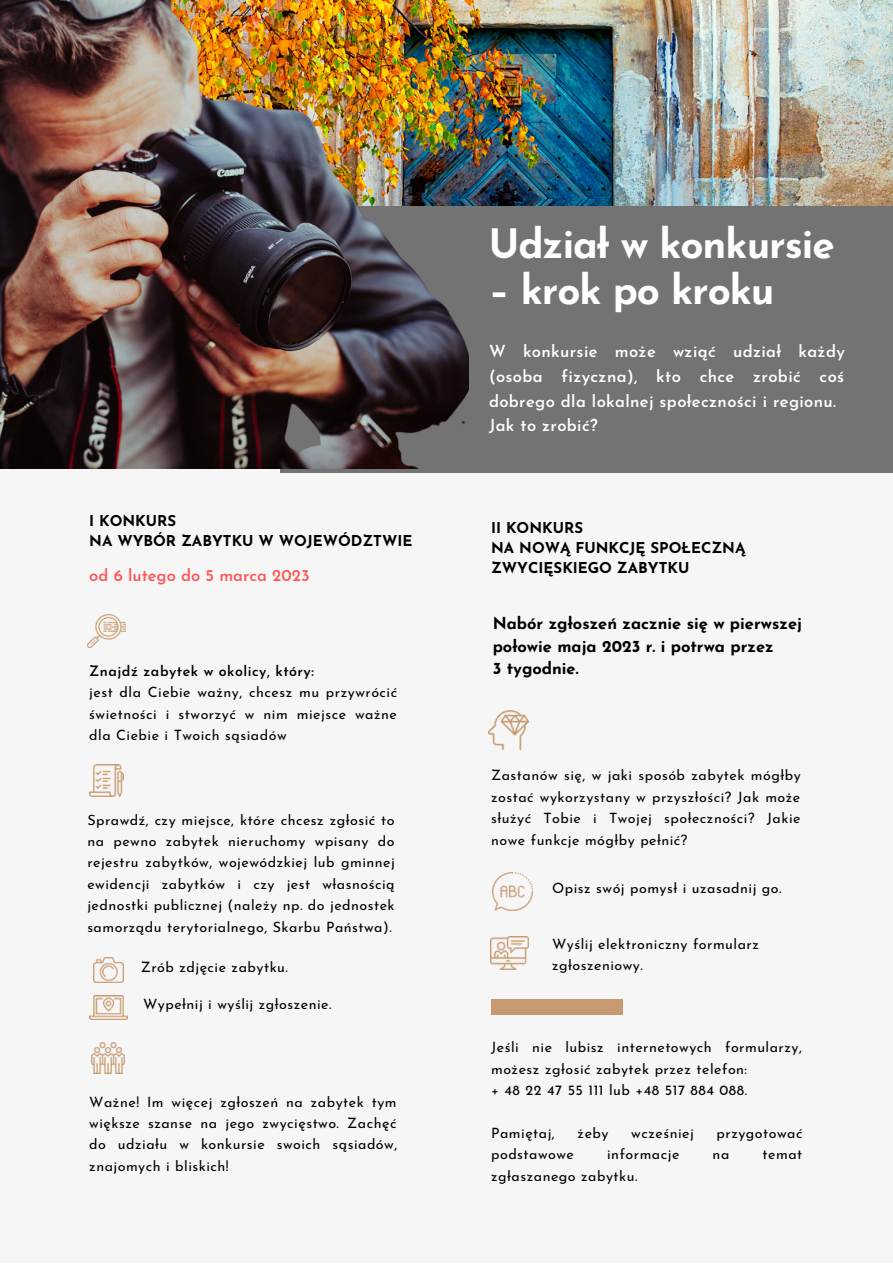
<style>
.page{position:relative;width:893px;height:1264px;background:#fff}
.page>*{position:absolute;margin:0;border:0;box-sizing:border-box;transform-origin:0 0}
.t1{font:700 40.5px "Josefin Sans";letter-spacing:-.025em;color:#fff}
.t2{font:600 16.5px/24.8px "Josefin Sans";letter-spacing:.02em;color:#fff}
.t3{font:700 16.5px/22.5px "Josefin Sans";color:#000}
.t4{font:600 16.5px "Josefin Sans";color:#ff5757}
.t5{font:700 15px/20.2px "Josefin Sans";color:#000}
.t6{font:14.25px/21.3px "Josefin Sans";letter-spacing:.035em;color:#000;text-align:justify}
.t7{font:600 14.25px "Josefin Sans";letter-spacing:.035em;color:#000}
</style>
<div class="page">
<div style="left:0;top:0;width:892px;height:1262px;background:#f6f6f6"></div>
<img style="left:468px;top:0;width:424px;height:206px">
<div style="left:280px;top:206px;width:612px;height:266px;background:#737373"></div>
<div style="left:491px;top:999px;width:131px;height:15px;background:#c79a71"></div>
<img style="left:87px;top:614px;width:38px;height:34px">
<img style="left:89px;top:764px;width:34px;height:32px">
<img style="left:490px;top:936px;width:38px;height:33px">
<img style="left:91px;top:1042px;width:34px;height:31px">
<img style="left:489px;top:710px;width:39px;height:40px">
<img style="left:492px;top:872px;width:40px;height:38px">
<img style="left:0;top:0;width:468px;height:469px">
<img style="left:94px;top:957px;width:29px;height:25px">
<img style="left:89px;top:995px;width:38px;height:24px">
<p class="t5" style="left:89px;top:512px;width:324px">I KONKURS<br>NA WYBÓR ZABYTKU W WOJEWÓDZTWIE</p>
<p class="t4" style="left:89px;top:568px;width:222px">od 6 lutego do 5 marca 2023</p>
<h1 class="t1" style="left:489px;top:228px;width:347px">Udział w konkursie</h1>
<h1 class="t1" style="left:489px;top:274px;width:287px">– krok po kroku</h1>
<p class="t2" style="left:489px;top:340px;width:357px">W konkursie może wziąć udział każdy (osoba fizyczna), kto chce zrobić coś dobrego dla lokalnej społeczności i regionu.<br>Jak to zrobić?</p>
<p class="t5" style="left:491px;top:519px;width:256px">II KONKURS<br>NA NOWĄ FUNKCJĘ SPOŁECZNĄ<br>ZWYCIĘSKIEGO ZABYTKU</p>
<p class="t3" style="left:492px;top:613px;width:311px">Nabór zgłoszeń zacznie się w pierwszej połowie maja 2023 r. i potrwa przez</p>
<p class="t7" style="left:89px;top:665px;width:226px">Znajdź zabytek w okolicy, który:</p>
<p class="t3" style="left:492px;top:658px;width:87px">3 tygodnie.</p>
<p class="t6" style="left:89px;top:683px;width:309px">jest dla Ciebie ważny, chcesz mu przywrócić świetności i stworzyć w nim miejsce ważne dla Ciebie i Twoich sąsiadów</p>
<p class="t6" style="left:87px;top:810px;width:309px">Sprawdź, czy miejsce, które chcesz zgłosić to na pewno zabytek nieruchomy wpisany do rejestru zabytków, wojewódzkiej lub gminnej ewidencji zabytków i czy jest własnością jednostki publicznej (należy np. do jednostek samorządu terytorialnego, Skarbu Państwa).</p>
<p class="t6" style="left:141px;top:958px;width:149px">Zrób zdjęcie zabytku.</p>
<p class="t6" style="left:143px;top:995px;width:190px">Wypełnij i wyślij zgłoszenie.</p>
<p class="t6" style="left:89px;top:1092px;width:309px">Ważne! Im więcej zgłoszeń na zabytek tym większe szanse na jego zwycięstwo. Zachęć do udziału w konkursie swoich sąsiadów, znajomych i bliskich!</p>
<p class="t6" style="left:491px;top:766px;width:311px">Zastanów się, w jaki sposób zabytek mógłby zostać wykorzystany w przyszłości? Jak może służyć Tobie i Twojej społeczności? Jakie nowe funkcje mógłby pełnić?</p>
<p class="t6" style="left:552px;top:878px;width:231px">Opisz swój pomysł i uzasadnij go.</p>
<p class="t6" style="left:552px;top:934px;width:208px">Wyślij elektroniczny formularz zgłoszeniowy.</p>
<p class="t6" style="left:491px;top:1038px;width:312px;text-align:left">Jeśli nie lubisz internetowych formularzy, możesz zgłosić zabytek przez telefon:<br>+ 48 22 47 55 111 lub +48 517 884 088.</p>
<p class="t6" style="left:491px;top:1123px;width:65px">Pamiętaj,</p>
<p class="t6" style="left:577px;top:1123px;width:32px">żeby</p>
<p class="t6" style="left:631px;top:1123px;width:64px">wcześniej</p>
<p class="t6" style="left:716px;top:1123px;width:87px">przygotować</p>
<p class="t6" style="left:491px;top:1145px;width:84px">podstawowe</p>
<p class="t6" style="left:607px;top:1145px;width:74px">informacje</p>
<p class="t6" style="left:712px;top:1145px;width:18px">na</p>
<p class="t6" style="left:762px;top:1145px;width:41px">temat</p>
<p class="t6" style="left:491px;top:1166px;width:148px">zgłaszanego zabytku.</p>
</div>
